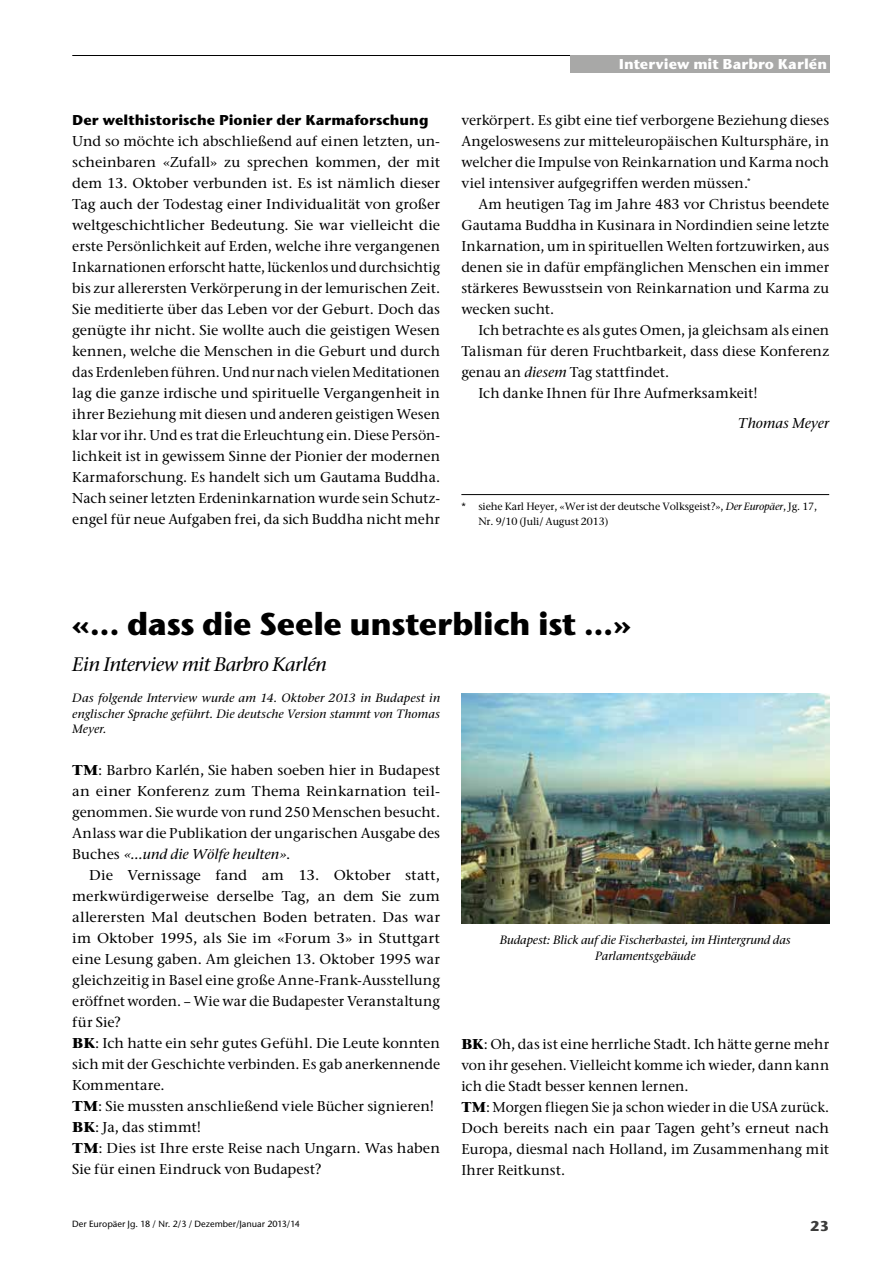
<style>
.page{position:relative;width:893px;height:1263px;background:#fff}
.page>*{position:absolute;margin:0;border:0;box-sizing:border-box;transform-origin:0 0}
.t1{font:700 31.5px "Stone Sans ITC Std";letter-spacing:-.015em;color:#000}
.t2{font:italic 500 19.5px "Stone Ser ITC Std";letter-spacing:-.015em;color:#000}
.t3{font:500 14.25px/21px "Stone Ser ITC Std";letter-spacing:.005em;color:#000;text-align:justify}
.t4{font:500 14.25px/21px "Stone Ser ITC Std";letter-spacing:.005em;color:#000;scale:1.05 1}
.t5{font:700 14.25px "Stone Sans ITC Std";color:#000}
.t6{font:700 14.25px "Stone Sans ITC Std";color:#fff}
.t7{font:italic 500 14.25px "Stone Ser ITC Std";letter-spacing:.005em;color:#000}
.t8{font:700 14.25px "Stone Sans ITC Std";color:#3c3c3b}
.t9{font:italic 500 12px/16.5px "Stone Ser ITC Std";color:#000}
.t10{font:500 10.5px/15px "Stone Ser ITC Std";letter-spacing:-.01em;color:#000}
.t11{font:500 9px "Stone Sans ITC Std";color:#000}
.s1{font-style:italic}
.s2{font-weight:700}
</style>
<div class="page">
<hr style="left:72px;top:55px;width:757px;height:1px;background:#000">
<div style="left:570px;top:56px;width:259px;height:17px;background:#a8a8a7"></div>
<hr style="left:461px;top:494px;width:368px;height:1px;background:#000">
<img style="left:461px;top:693px;width:368px;height:230px">
<p class="t5" style="left:72px;top:111px;width:358px">Der welthistorische Pionier der Karmaforschung</p>
<p class="t3" style="left:72px;top:131px;width:369px">Und so möchte ich abschließend auf einen letzten, un&shy;scheinbaren «Zufall» zu sprechen kommen, der mit dem 13. Oktober verbunden ist. Es ist nämlich dieser Tag auch der Todestag einer Individualität von großer weltgeschichtlicher Bedeutung. Sie war vielleicht die erste Persönlichkeit auf Erden, welche ihre vergangenen Inkarnationen erforscht hatte, lückenlos und durchsichtig bis zur allerersten Verkörperung in der lemurischen Zeit.<br>Sie meditierte über das Leben vor der Geburt. Doch das genügte ihr nicht. Sie wollte auch die geistigen Wesen kennen, welche die Menschen in die Geburt und durch das Erdenleben führen. Und nur nach vielen Meditationen lag die ganze irdische und spirituelle Vergangenheit in ihrer Beziehung mit diesen und anderen geistigen Wesen klar vor ihr. Und es trat die Erleuchtung ein. Diese Persön&shy;lichkeit ist in gewissem Sinne der Pionier der modernen Karmaforschung. Es handelt sich um Gautama Buddha.<br>Nach seiner letzten Erdeninkarnation wurde sein Schutz&shy;engel für neue Aufgaben frei, da sich Buddha nicht mehr</p>
<p class="t6" style="left:619px;top:55px;width:210px">Interview mit Barbro Karlén</p>
<p class="t3" style="left:461px;top:110px;width:369px">verkörpert. Es gibt eine tief verborgene Beziehung dieses Angeloswesens zur mitteleuropäischen Kultursphäre, in welcher die Impulse von Reinkarnation und Karma noch viel intensiver aufgegriffen werden müssen.<sup>*</sup></p>
<p class="t3" style="left:461px;top:194px;width:369px;text-indent:17px">Am heutigen Tag im Jahre 483 vor Christus beendete Gautama Buddha in Kusinara in Nordindien seine letzte Inkarnation, um in spirituellen Welten fortzuwirken, aus denen sie in dafür empfänglichen Menschen ein immer stärkeres Bewusstsein von Reinkarnation und Karma zu wecken sucht.</p>
<p class="t3" style="left:478px;top:320px;width:352px">Ich betrachte es als gutes Omen, ja gleichsam als einen</p>
<p class="t3" style="left:461px;top:341px;width:369px">Talisman für deren Fruchtbarkeit, dass diese Konferenz</p>
<p class="t3" style="left:461px;top:362px;width:209px">genau an <span class="s1">diesem</span> Tag stattfindet.</p>
<p class="t3" style="left:478px;top:383px;width:281px">Ich danke Ihnen für Ihre Aufmerksamkeit!</p>
<p class="t7" style="left:738px;top:414px;width:93px">Thomas Meyer</p>
<p class="t10" style="left:478px;top:498px;width:340px;text-indent:-17px">* siehe Karl Heyer, «Wer ist der deutsche Volksgeist?», <span class="s1">Der Europäer</span>, Jg. 17,<br>Nr. 9/10 (Juli/ August 2013)</p>
<h1 class="t1" style="left:72px;top:604px;width:560px">«... dass die Seele unsterblich ist ...»</h1>
<h2 class="t2" style="left:72px;top:653px;width:256px">Ein Interview mit Barbro Karlén</h2>
<p class="t9" style="left:72px;top:689px;width:369px">Das folgende Interview wurde am 14. Oktober 2013 in Budapest in englischer Sprache geführt. Die deutsche Version stammt von Thomas</p>
<p class="t9" style="left:72px;top:721px;width:36px">Meyer.</p>
<p class="t3" style="left:72px;top:760px;width:369px"><span class="s2">TM</span>: Barbro Karlén, Sie haben soeben hier in Budapest an einer Konferenz zum Thema Reinkarnation teil&shy;genommen. Sie wurde von rund 250 Menschen besucht.<br>Anlass war die Publikation der ungarischen Ausgabe des Buches <span class="s1">«...und die Wölfe heulten»</span>.</p>
<p class="t4" style="left:72px;top:865px;width:352px;text-indent:17px">Die Vernissage fand am 13. Oktober statt, merkwürdigerweise derselbe Tag, an dem Sie zum allerersten Mal deutschen Boden betraten. Das war im Oktober 1995, als Sie im «Forum 3» in Stuttgart eine Lesung gaben. Am gleichen 13. Oktober 1995 war gleichzeitig in Basel eine große Anne-Frank-Ausstellung eröffnet worden. – Wie war die Budapester Veranstaltung für Sie?<br><span class="s2">BK</span>: Ich hatte ein sehr gutes Gefühl. Die Leute konnten sich mit der Geschichte verbinden. Es gab anerkennende Kommentare.<br><span class="s2">TM</span>: Sie mussten anschließend viele Bücher signieren!<br><span class="s2">BK</span>: Ja, das stimmt!<br><span class="s2">TM</span>: Dies ist Ihre erste Reise nach Ungarn. Was haben Sie für einen Eindruck von Budapest?</p>
<p class="t9" style="left:500px;top:931px;width:292px;text-align:center">Budapest: Blick auf die Fischerbastei, im Hintergrund das<br>Parlamentsgebäude</p>
<p class="t3" style="left:461px;top:1033px;width:369px;text-align:left"><span class="s2">BK</span>: Oh, das ist eine herrliche Stadt. Ich hätte gerne mehr von ihr gesehen. Vielleicht komme ich wieder, dann kann ich die Stadt besser kennen lernen.<br><span class="s2">TM</span>: Morgen fliegen Sie ja schon wieder in die USA zurück.<br>Doch bereits nach ein paar Tagen geht’s erneut nach Europa, diesmal nach Holland, im Zusammenhang mit Ihrer Reitkunst.</p>
<p class="t11" style="left:72px;top:1218px;width:229px">Der Europäer Jg. 18 / Nr. 2/3 / Dezember/Januar 2013/14</p>
<p class="t8" style="left:810px;top:1217px;width:21px">23</p>
</div>
